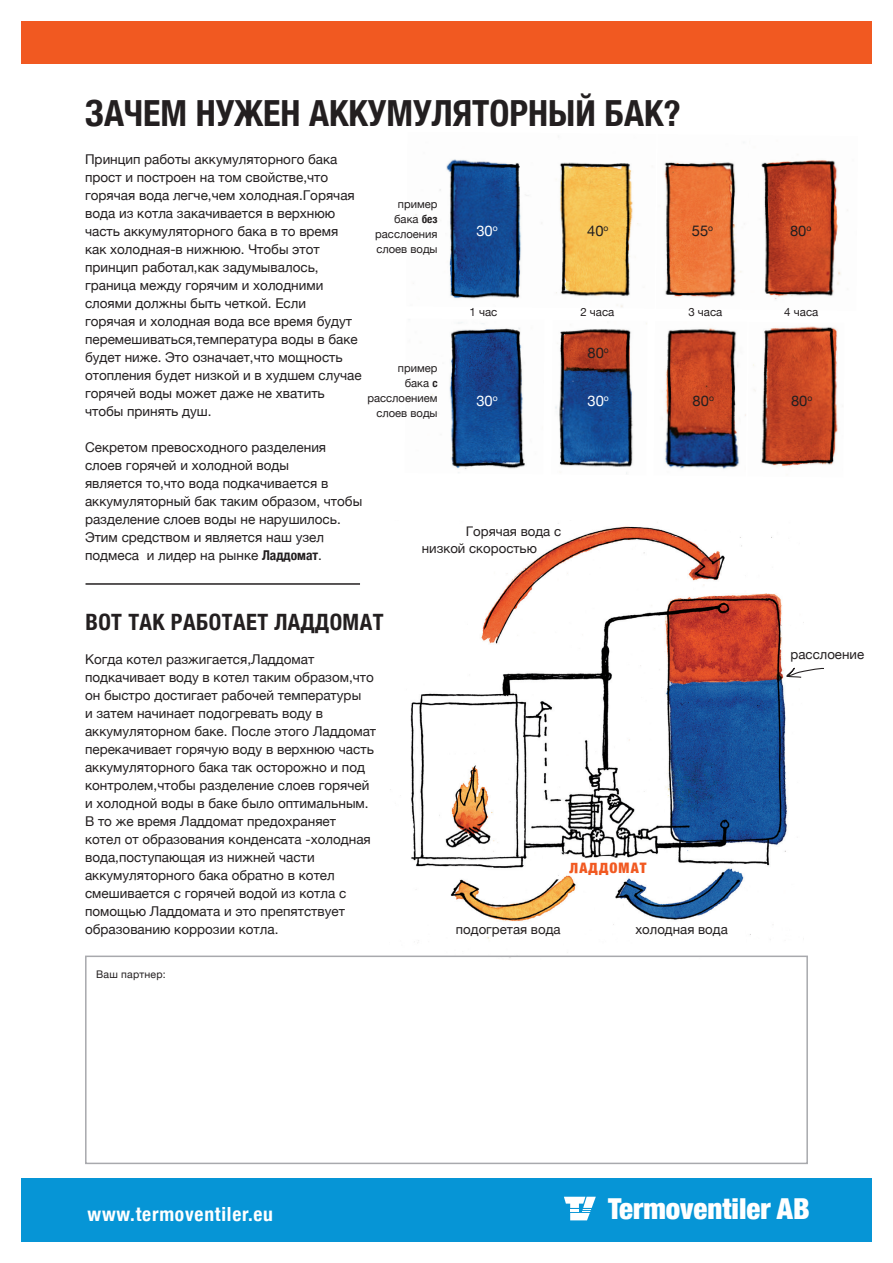
<style>
.page{position:relative;width:893px;height:1263px;background:#fff}
.page>*{position:absolute;margin:0;border:0;box-sizing:border-box;transform-origin:0 0}
.t1{font:700 condensed 36px "Helvetica Neue";color:#231f20}
.t2{font:900 condensed 28.8px "Helvetica Neue";color:#fff}
.t3{font:700 condensed 22.5px "Helvetica Neue";letter-spacing:.02em;color:#231f20}
.t4{font:700 condensed 19.5px "Helvetica Neue";letter-spacing:.04em;color:#fff}
.t5{font:14.7px "Helvetica Neue";color:#231f20}
.t6{font:14.7px "Helvetica Neue";color:#fff}
.t7{font:900 condensed 14.4px "Helvetica Neue";letter-spacing:.08em;color:#f15921}
.t8{font:13.5px/18px "Helvetica Neue";color:#231f20}
.t9{font:13.2px "Helvetica Neue";color:#231f20}
.t10{font:11.4px "Helvetica Neue";color:#231f20}
.t11{font:11.25px/15px "Helvetica Neue";color:#231f20;text-align:right}
.t12{font:10.5px "Helvetica Neue";letter-spacing:.02em;color:#231f20}
.s1{font-weight:700;font-stretch:condensed}
</style>
<div class="page">
<div style="left:21px;top:1178px;width:851px;height:64px;background:#0695d6"></div>
<div style="left:21px;top:21px;width:851px;height:43px;background:#f15921"></div>
<svg style="left:564px;top:1197px;width:32px;height:23px"></svg>
<img style="left:390px;top:523px;width:414px;height:418px">
<svg style="left:785px;top:666px;width:39px;height:12px"></svg>
<hr style="left:86px;top:583px;width:274px;height:2px;background:#231f20">
<div style="left:85px;top:955px;width:723px;height:209px;border:2px solid #a8a9ad"></div>
<img style="left:556px;top:162px;width:186px;height:145px">
<img style="left:555px;top:323px;width:92px;height:151px">
<img style="left:662px;top:326px;width:176px;height:143px">
<img style="left:761px;top:160px;width:80px;height:139px">
<img style="left:415px;top:159px;width:127px;height:140px">
<img style="left:409px;top:322px;width:116px;height:151px">
<p class="t1" style="left:85px;top:92px;width:597px">ЗАЧЕМ НУЖЕН АККУМУЛЯТОРНЫЙ БАК?</p>
<p class="t8" style="left:85px;top:150px;width:271px">Принцип работы аккумуляторного бака прост и построен на том свойстве,что горячая вода легче,чем холодная.Горячая вода из котла закачивается в верхнюю часть аккумуляторного бака в то время как холодная-в нижнюю. Чтобы этот</p>
<p class="t8" style="left:85px;top:258px;width:278px">принцип работал,как задумывалось, граница между горячим и холодними слоями должны быть четкой. Если<br>горячая и холодная вода все время будут перемешиваться,температура воды в баке будет ниже. Это означает,что мощность отопления будет низкой и в худшем случае горячей воды может даже не хватить чтобы принять душ.</p>
<p class="t8" style="left:85px;top:438px;width:279px">Секретом превосходного разделения слоев горячей и холодной воды<br>является то,что вода подкачивается в аккумуляторный бак таким образом, чтобы разделение слоев воды не нарушилось.<br>Этим средством и является наш узел подмеса и лидер на рынке <span class="s1">Ладдомат</span>.</p>
<p class="t11" style="left:375px;top:196px;width:64px">пример бака <span class="s1">без </span>расслоения слоев воды</p>
<p class="t6" style="left:476px;top:222px;width:23px">30<sup>o</sup></p>
<p class="t5" style="left:587px;top:222px;width:23px">40<sup>o</sup></p>
<p class="t5" style="left:790px;top:222px;width:23px">80<sup>o</sup></p>
<p class="t5" style="left:692px;top:222px;width:23px">55<sup>o</sup></p>
<p class="t10" style="left:470px;top:305px;width:29px">1 час</p>
<p class="t10" style="left:580px;top:305px;width:36px">2 часа</p>
<p class="t10" style="left:688px;top:305px;width:36px">3 часа</p>
<p class="t10" style="left:784px;top:305px;width:36px">4 часа</p>
<p class="t5" style="left:588px;top:344px;width:23px">80<sup>o</sup></p>
<p class="t11" style="left:367px;top:361px;width:72px">пример<br>бака <span class="s1">с </span>расслоением слоев воды</p>
<p class="t6" style="left:476px;top:392px;width:23px">30<sup>o</sup></p>
<p class="t6" style="left:588px;top:392px;width:23px">30<sup>o</sup></p>
<p class="t5" style="left:693px;top:392px;width:23px">80<sup>o</sup></p>
<p class="t5" style="left:791px;top:392px;width:23px">80<sup>o</sup></p>
<p class="t9" style="left:466px;top:523px;width:97px">Горячая вода с</p>
<p class="t9" style="left:422px;top:541px;width:117px">низкой скоростью</p>
<p class="t3" style="left:85px;top:609px;width:300px">ВОТ ТАК РАБОТАЕТ ЛАДДОМАТ</p>
<p class="t8" style="left:85px;top:650px;width:293px">Когда котел разжигается,Ладдомат подкачивает воду в котел таким образом,что он быстро достигает рабочей температуры<br>и затем начинает подогревать воду в аккумуляторном баке. После этого Ладдомат перекачивает горячую воду в верхнюю часть аккумуляторного бака так осторожно и под контролем,чтобы разделение слоев горячей и холодной воды в баке было оптимальным.<br>В то же время Ладдомат предохраняет<br>котел от образования конденсата -холодная вода,поступающая из нижней части аккумуляторного бака обратно в котел смешивается с горячей водой из котла с помощью Ладдомата и это препятствует образованию коррозии котла.</p>
<p class="t12" style="left:96px;top:968px;width:71px">Ваш партнер:</p>
<p class="t9" style="left:791px;top:646px;width:75px">расслоение</p>
<p class="t7" style="left:570px;top:859px;width:79px">ЛАДДОМАТ</p>
<p class="t9" style="left:456px;top:921px;width:106px">подогретая вода</p>
<p class="t9" style="left:635px;top:921px;width:94px">холодная вода</p>
<p class="t4" style="left:87px;top:1202px;width:187px">www.termoventiler.eu</p>
<p class="t2" style="left:608px;top:1191px;width:203px">Termoventiler AB</p>
</div>
